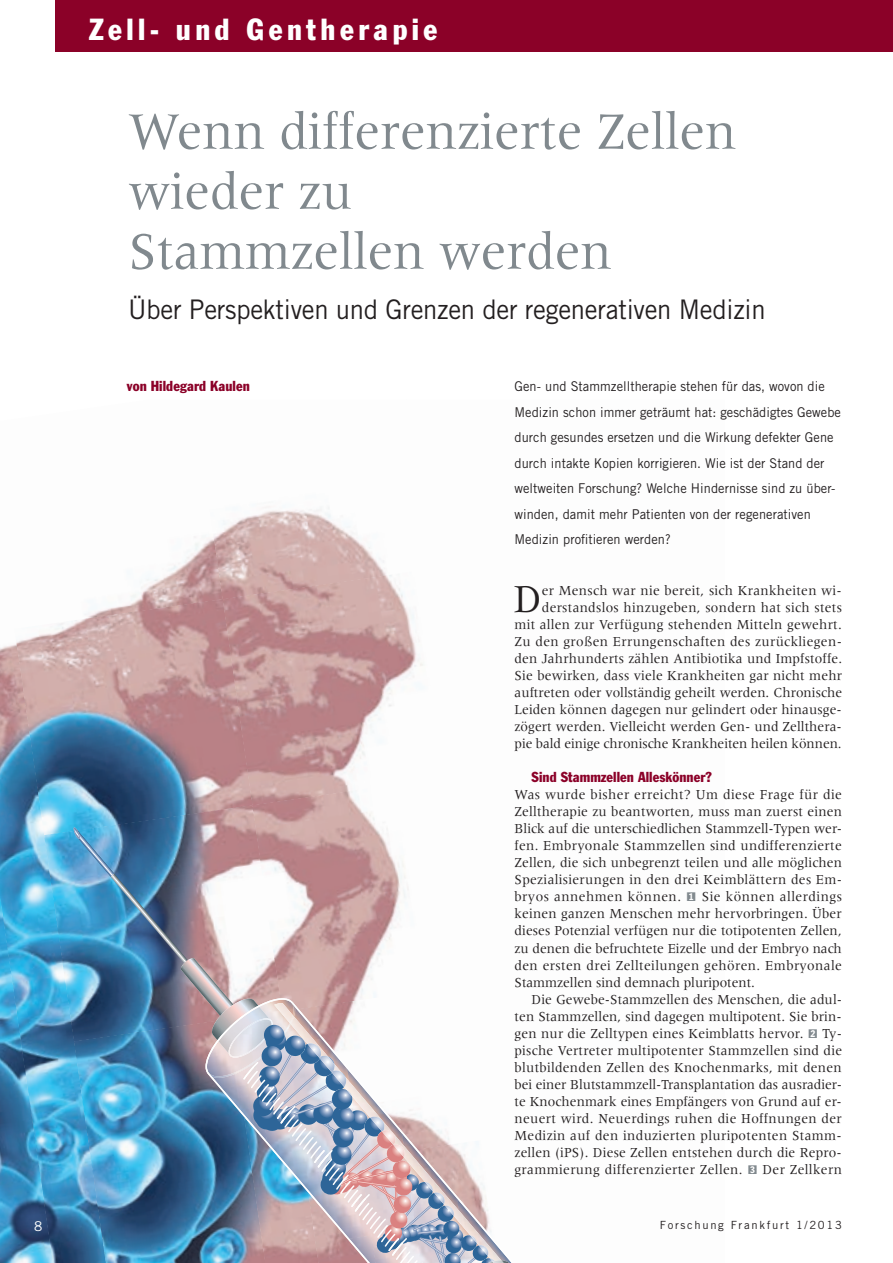
<style>
.page{position:relative;width:893px;height:1263px;background:#fff}
.page>*{position:absolute;margin:0;border:0;box-sizing:border-box;transform-origin:0 0}
.t1{font:54px/60px "Meridien";color:#81898e;scale:.95 1}
.t2{font:41.1px "Meridien";color:#231f20;scale:.95 1}
.t3{font:condensed 30px "Franklin Gothic";letter-spacing:.15em;color:#fff}
.t4{font:27px "Trade Gothic";letter-spacing:-.01em;color:#231f20;scale:.95 1}
.t5{font:condensed 18px "Franklin Gothic";color:#8b0128}
.t6{font:14.25px/17px "Meridien";letter-spacing:.015em;color:#231f20;text-align:justify;scale:.95 1}
.t7{font:condensed 14.25px "Franklin Gothic";letter-spacing:.005em;color:#8b0128}
.t8{font:13.5px/25.5px "Trade Gothic";letter-spacing:.005em;color:#231f20;scale:.95 1}
.t9{font:13.5px "Trade Gothic";color:#fff}
.t10{font:11.25px "Trade Gothic";letter-spacing:.15em;color:#231f20}
.s1{font-family:"Gothic Ziff";font-weight:500;font-size:12px;color:#81898e}
</style>
<div class="page">
<img style="left:131px;top:553px;width:63px;height:46px">
<img style="left:194px;top:506px;width:190px;height:93px">
<img style="left:0;top:645px;width:74px;height:618px">
<img style="left:14px;top:599px;width:208px;height:236px">
<img style="left:222px;top:569px;width:201px;height:236px">
<img style="left:44px;top:805px;width:208px;height:237px">
<img style="left:252px;top:775px;width:171px;height:52px">
<img style="left:0;top:895px;width:53px;height:368px">
<img style="left:74px;top:827px;width:435px;height:436px">
<div style="left:55px;top:0;width:838px;height:51px;background:#8b0128"></div>
<h3 class="t3" style="left:89px;top:12px;width:350px">Zell- und Gentherapie</h3>
<p class="t5" style="left:181px;top:26px;width:98px">########</p>
<h1 class="t1" style="left:128px;top:101px;width:642px">Wenn differenzierte Zellen wieder zu<br>Stammzellen werden</h1>
<h3 class="t4" style="left:128px;top:293px;width:672px">Über Perspektiven und Grenzen der regenerativen Medizin</h3>
<p class="t7" style="left:127px;top:377px;width:124px">von Hildegard Kaulen</p>
<p class="t8" style="left:514px;top:373px;width:345px">Gen- und Stammzelltherapie stehen für das, wovon die Medizin schon immer geträumt hat: geschädigtes Gewebe durch gesundes ersetzen und die Wirkung defekter Gene durch intakte Kopien korrigieren. Wie ist der Stand der weltweiten Forschung? Welche Hindernisse sind zu über&shy;winden, damit mehr Patienten von der regenerativen Medizin profitieren werden?</p>
<p class="t6" style="left:514px;top:582px;width:346px;text-align:right">er Mensch war nie bereit, sich Krankheiten wi&shy;derstandslos hinzugeben, sondern hat sich stets<br>mit allen zur Verfügung stehenden Mitteln gewehrt.<br>Zu den großen Errungenschaften des zurückliegen&shy;den Jahrhunderts zählen Antibiotika und Impfstoffe.<br>Sie bewirken, dass viele Krankheiten gar nicht mehr auftreten oder vollständig geheilt werden. Chronische Leiden können dagegen nur gelindert oder hinausge&shy;zögert werden. Vielleicht werden Gen- und Zellthera&shy;pie bald einige chronische Krankheiten heilen können.</p>
<p class="t7" style="left:531px;top:769px;width:182px">Sind Stammzellen Alleskönner?</p>
<p class="t6" style="left:514px;top:786px;width:346px">Was wurde bisher erreicht? Um diese Frage für die Zelltherapie zu beantworten, muss man zuerst einen Blick auf die unterschiedlichen Stammzell-Typen wer&shy;fen. Embryonale Stammzellen sind undifferenzierte Zellen, die sich unbegrenzt teilen und alle möglichen Spezialisierungen in den drei Keimblättern des Em&shy;bryos annehmen können. <span class="s1">1</span> Sie können allerdings keinen ganzen Menschen mehr hervorbringen. Über dieses Potenzial verfügen nur die totipotenten Zellen, zu denen die befruchtete Eizelle und der Embryo nach den ersten drei Zellteilungen gehören. Embryonale Stammzellen sind demnach pluripotent.</p>
<p class="t6" style="left:514px;top:990px;width:346px;text-indent:17px">Die Gewebe-Stammzellen des Menschen, die adul&shy;ten Stammzellen, sind dagegen multipotent. Sie brin&shy;gen nur die Zelltypen eines Keimblatts hervor. <span class="s1">2</span> Ty&shy;pische Vertreter multipotenter Stammzellen sind die blutbildenden Zellen des Knochenmarks, mit denen bei einer Blutstammzell-Transplantation das ausradier&shy;te Knochenmark eines Empfängers von Grund auf er&shy;neuert wird. Neuerdings ruhen die Hoffnungen der Medizin auf den induzierten pluripotenten Stamm&shy;zellen (iPS). Diese Zellen entstehen durch die Repro&shy;grammierung differenzierter Zellen. <span class="s1">3</span> Der Zellkern</p>
<h2 class="t2" style="left:514px;top:577px;width:31px">D</h2>
<p class="t9" style="left:34px;top:1217px;width:10px">8</p>
<p class="t10" style="left:660px;top:1218px;width:184px">Forschung Frankfurt 1/2013</p>
</div>
